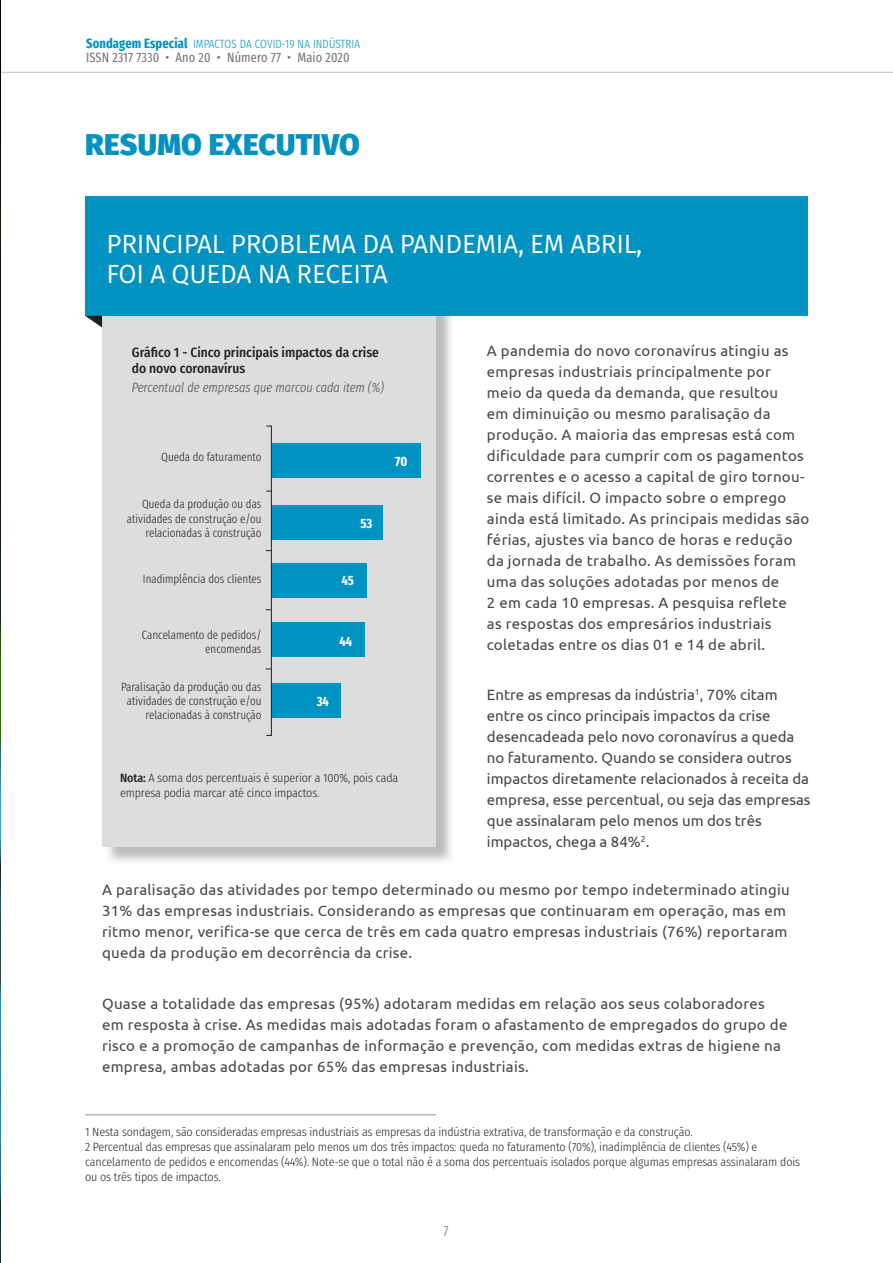
<style>
.page{position:relative;width:893px;height:1263px;background:#fff}
.page>*{position:absolute;margin:0;border:0;box-sizing:border-box;transform-origin:0 0}
.titulo_principal{font:800 30px "Fira Sans";letter-spacing:.01em;color:#0092c0}
.t1{font:26.25px "Fira Sans";letter-spacing:-.01em;color:#fff}
.texto_corrido{font:15px/21px "Ubuntu";letter-spacing:.02em;color:#454647}
.texto_corrido-2{font:15px/21px "Ubuntu";color:#454647}
.t2{font:15px "Fira Sans Compressed";color:#454647}
.t3{font:500 13.5px "Fira Sans Condensed";color:#231f20}
.t4{font:italic 300 13.5px "Fira Sans Compressed";color:#4b4c4d}
.t5{font:13.5px "Fira Sans Compressed";letter-spacing:.01em;color:#6c6d70}
.subtitulo{font:700 13.5px "Fira Sans Compressed";letter-spacing:-.005em;color:#fff}
.Grafico_legenda{font:300 12px/15px "Fira Sans Condensed";letter-spacing:-.01em;color:#231f20}
.subtitulo-2{font:300 12px/14.4px "Fira Sans Compressed";color:#231f20;text-align:right}
.t6{font:300 12px "Fira Sans Compressed";letter-spacing:.01em;color:#0092c0}
.s1{font-weight:700;font-size:13.5px}
.s2{font-weight:500}
</style>
<div class="page">
<hr style="left:0;top:72px;width:893px;height:1px;background:#808285">
<div style="left:104px;top:278px;width:351px;height:587px;background:#231f20;opacity:.3"></div>
<div style="left:102px;top:276px;width:334px;height:571px;background:#dcdddf"></div>
<hr style="left:0;top:0;width:1px;height:1263px;background:#0092c0">
<div style="left:85px;top:197px;width:723px;height:119px;background:#0092c0"></div>
<svg style="left:85px;top:316px;width:17px;height:11px"></svg>
<hr style="left:85px;top:1114px;width:351px;height:1px;background:#939598">
<div style="left:271px;top:683px;width:70px;height:35px;background:#0092c0"></div>
<div style="left:271px;top:622px;width:94px;height:35px;background:#0092c0"></div>
<div style="left:271px;top:563px;width:96px;height:34px;background:#0092c0"></div>
<div style="left:271px;top:506px;width:112px;height:34px;background:#0092c0"></div>
<div style="left:271px;top:443px;width:149px;height:34px;background:#0092c0"></div>
<hr style="left:271px;top:426px;width:1px;height:310px;background:#231f20">
<p class="t6" style="left:86px;top:35px;width:276px"><span class="s1">Sondagem Especial</span> IMPACTOS DA COVID-19 NA INDÚSTRIA</p>
<p class="t5" style="left:86px;top:48px;width:265px">ISSN 2317 7330 • Ano 20 • Número 77 • Maio 2020</p>
<p class="titulo_principal" style="left:85px;top:118px;width:276px">RESUMO EXECUTIVO</p>
<p class="t1" style="left:106px;top:225px;width:537px">PRINCIPAL PROBLEMA DA PANDEMIA, EM ABRIL,</p>
<p class="t1" style="left:106px;top:255px;width:283px">FOI A QUEDA NA RECEITA</p>
<p class="t3" style="left:132px;top:341px;width:249px">Gráfico 1 - Cinco principais impactos da crise</p>
<p class="t3" style="left:132px;top:357px;width:115px">do novo coronavírus</p>
<p class="t4" style="left:132px;top:378px;width:254px">Percentual de empresas que marcou cada item (%)</p>
<p class="subtitulo-2" style="left:161px;top:449px;width:102px">Queda do faturamento</p>
<p class="subtitulo-2" style="left:127px;top:497px;width:136px">Queda da produção ou das atividades de construção e/ou relacionadas à construção</p>
<p class="subtitulo-2" style="left:143px;top:571px;width:120px">Inadimplência dos clientes</p>
<p class="subtitulo-2" style="left:142px;top:627px;width:121px">Cancelamento de pedidos/ encomendas</p>
<p class="subtitulo-2" style="left:121px;top:679px;width:142px">Paralisação da produção ou das atividades de construção e/ou relacionadas à construção</p>
<p class="subtitulo" style="left:361px;top:512px;width:13px">53</p>
<p class="subtitulo" style="left:341px;top:569px;width:14px">45</p>
<p class="subtitulo" style="left:339px;top:630px;width:14px">44</p>
<p class="subtitulo" style="left:317px;top:690px;width:14px">34</p>
<p class="subtitulo" style="left:395px;top:450px;width:14px">70</p>
<p class="Grafico_legenda" style="left:120px;top:770px;width:280px"><span class="s2">Nota:</span> A soma dos percentuais é superior a 100%, pois cada empresa podia marcar até cinco impactos.</p>
<p class="texto_corrido" style="left:487px;top:339px;width:324px">A pandemia do novo coronavírus atingiu as empresas industriais principalmente por meio da queda da demanda, que resultou<br>em diminuição ou mesmo paralisação da produção. A maioria das empresas está com dificuldade para cumprir com os pagamentos correntes e o acesso a capital de giro tornou&shy;se mais difícil. O impacto sobre o emprego ainda está limitado. As principais medidas são férias, ajustes via banco de horas e redução da jornada de trabalho. As demissões foram uma das soluções adotadas por menos de<br>2 em cada 10 empresas. A pesquisa reflete<br>as respostas dos empresários industriais coletadas entre os dias 01 e 14 de abril.</p>
<p class="texto_corrido-2" style="left:487px;top:684px;width:325px">Entre as empresas da indústria<sup>1</sup>, 70% citam entre os cinco principais impactos da crise desencadeada pelo novo coronavírus a queda no faturamento. Quando se considera outros impactos diretamente relacionados à receita da empresa, esse percentual, ou seja das empresas que assinalaram pelo menos um dos três impactos, chega a 84%<sup>2</sup>.</p>
<p class="texto_corrido" style="left:102px;top:879px;width:689px">A paralisação das atividades por tempo determinado ou mesmo por tempo indeterminado atingiu 31% das empresas industriais. Considerando as empresas que continuaram em operação, mas em ritmo menor, verifica-se que cerca de três em cada quatro empresas industriais (76%) reportaram queda da produção em decorrência da crise.</p>
<p class="texto_corrido" style="left:102px;top:992px;width:687px">Quase a totalidade das empresas (95%) adotaram medidas em relação aos seus colaboradores em resposta à crise. As medidas mais adotadas foram o afastamento de empregados do grupo de risco e a promoção de campanhas de informação e prevenção, com medidas extras de higiene na empresa, ambas adotadas por 65% das empresas industriais.</p>
<p class="Grafico_legenda" style="left:85px;top:1124px;width:609px">1 Nesta sondagem, são consideradas empresas industriais as empresas da indústria extrativa, de transformação e da construção.</p>
<p class="Grafico_legenda" style="left:85px;top:1139px;width:717px">2 Percentual das empresas que assinalaram pelo menos um dos três impactos: queda no faturamento (70%), inadimplência de clientes (45%) e cancelamento de pedidos e encomendas (44%). Note-se que o total não é a soma dos percentuais isolados porque algumas empresas assinalaram dois ou os três tipos de impactos.</p>
<p class="t2" style="left:444px;top:1219px;width:7px">7</p>
</div>
